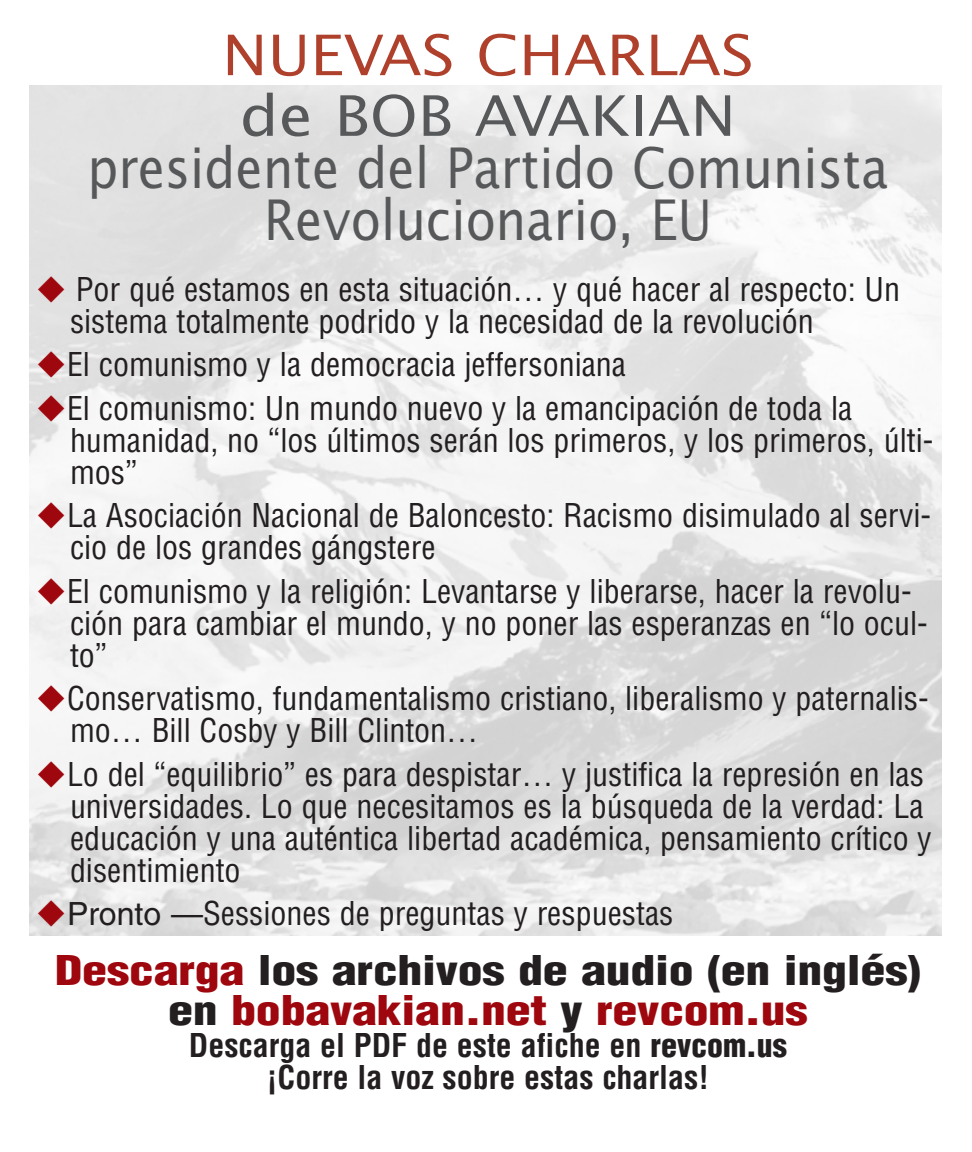
<style>
.page{position:relative;width:972px;height:1152px;background:#fff}
.page>*{position:absolute;margin:0;border:0;box-sizing:border-box;transform-origin:0 0}
.t1{font:56px/52px "Lucida Sans";color:#57585a;text-align:center;scale:1.1 1}
.t2{font:56px "Lucida Sans";color:#af402b;scale:1.1 1}
.t3{font:900 condensed 40px/40px "Helvetica";letter-spacing:-.005em;color:#9d070d;text-align:center;scale:1.25 1}
.t4{font:condensed 32px/32px "Helvetica";color:#231f20}
.t5{font:700 condensed 32px/32px "Helvetica";color:#231f20;text-align:center}
.s1{font-stretch:normal}
.s2{color:#231f20}
.s3{font-weight:900}
</style>
<div class="page">
<svg style="left:38px;top:276px;width:26px;height:26px"></svg>
<svg style="left:38px;top:351px;width:26px;height:27px"></svg>
<svg style="left:38px;top:395px;width:26px;height:26px"></svg>
<svg style="left:38px;top:503px;width:26px;height:26px"></svg>
<svg style="left:38px;top:578px;width:26px;height:26px"></svg>
<svg style="left:38px;top:761px;width:26px;height:26px"></svg>
<svg style="left:38px;top:901px;width:26px;height:26px"></svg>
<h1 class="t2" style="left:222px;top:32px;width:485px">NUEVAS CHARLAS</h1>
<h1 class="t1" style="left:88px;top:94px;width:730px">de BOB AVAKIAN<br>presidente del Partido Comunista<br>Revolucionario, EU</h1>
<p class="t4" style="left:70px;top:276px;width:832px">Por qué estamos en esta situación… y qué hacer al respecto: Un sistema totalmente podrido y la necesidad de la revolución</p>
<p class="t4" style="left:67px;top:345px;width:787px;line-height:43.6px">El comunismo y la democracia jeffersoniana<br>El comunismo: Un mundo nuevo y la emancipación de toda la</p>
<p class="t4" style="left:70px;top:427px;width:865px">humanidad, no “los últimos serán los primeros, y los primeros, últi&shy;mos”</p>
<p class="t4" style="left:67px;top:502px;width:866px">La Asociación Nacional de Baloncesto: Racismo disimulado al servi&shy;cio de los grandes gángstere</p>
<p class="t4" style="left:67px;top:578px;width:862px">El comunismo y la religión: Levantarse y liberarse, hacer la revolu&shy;ción para cambiar el mundo, y no poner las esperanzas en “lo ocul&shy;to”</p>
<p class="t4" style="left:67px;top:685px;width:863px">Conservatismo, fundamentalismo cristiano, liberalismo y paternalis&shy;mo… Bill Cosby y Bill Clinton…</p>
<p class="t4" style="left:67px;top:761px;width:866px">Lo del “equilibrio” es para despistar… y justifica la represión en las universidades. Lo que necesitamos es la búsqueda de la verdad: La educación y una auténtica libertad académica, pensamiento crítico y disentimiento</p>
<p class="t4" style="left:67px;top:900px;width:608px"><span class="s1">Pronto —</span>Sessiones de preguntas y respuestas</p>
<p class="t3" style="left:55px;top:954px;width:695px">Descarga <span class="s2">los archivos de audio (en inglés) en</span> bobavakian.net <span class="s2">y</span> revcom.us</p>
<p class="t5" style="left:189px;top:1032px;width:600px">Descarga el PDF de este afiche en <span class="s3">revcom.us </span>¡Corre la voz sobre estas charlas!</p>
</div>
